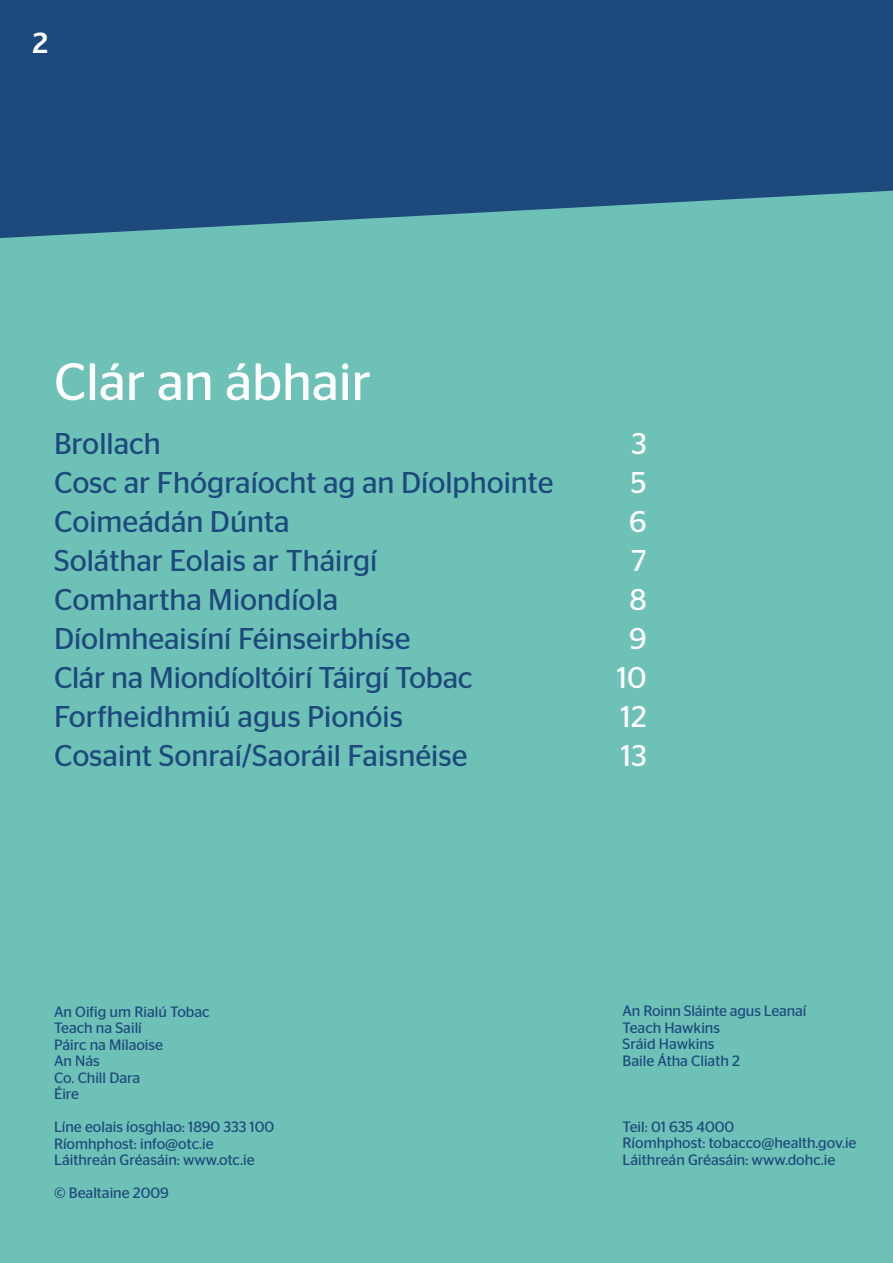
<style>
.page{position:relative;width:893px;height:1263px;background:#fff}
.page>*{position:absolute;margin:0;border:0;box-sizing:border-box;transform-origin:0 0}
.t1{font:52.5px "Stag Sans";color:#fff}
.t2{font:700 30.9px "Bliss";color:#fff}
.t3{font:30px "Stag Sans";color:#1d497d}
.t4{font:30px "Stag Sans";color:#fff}
.t5{font:15px/16.5px "Stag Sans";color:#1d497d}
</style>
<div class="page">
<div style="left:0;top:111px;width:893px;height:1152px;background:#6ec1b6"></div>
<svg style="left:0;top:0;width:893px;height:238px;background:#255482"></svg>
<h2 class="t2" style="left:32px;top:27px;width:18px">2</h2>
<h1 class="t1" style="left:54px;top:352px;width:319px">Clár an ábhair</h1>
<h3 class="t3" style="left:54px;top:427px;width:108px">Brollach</h3>
<h3 class="t4" style="left:631px;top:427px;width:17px">3</h3>
<h3 class="t3" style="left:54px;top:466px;width:501px">Cosc ar Fhógraíocht ag an Díolphointe</h3>
<h3 class="t4" style="left:631px;top:466px;width:17px">5</h3>
<h3 class="t3" style="left:54px;top:505px;width:237px">Coimeádán Dúnta</h3>
<h3 class="t4" style="left:629px;top:505px;width:19px">6</h3>
<h3 class="t3" style="left:54px;top:544px;width:325px">Soláthar Eolais ar Tháirgí</h3>
<h3 class="t4" style="left:631px;top:544px;width:17px">7</h3>
<h3 class="t3" style="left:54px;top:583px;width:286px">Comhartha Miondíola</h3>
<h3 class="t4" style="left:629px;top:583px;width:19px">8</h3>
<h3 class="t3" style="left:54px;top:622px;width:358px">Díolmheaisíní Féinseirbhíse</h3>
<h3 class="t4" style="left:629px;top:622px;width:19px">9</h3>
<h3 class="t3" style="left:54px;top:661px;width:420px">Clár na Miondíoltóirí Táirgí Tobac</h3>
<h3 class="t4" style="left:617px;top:661px;width:31px">10</h3>
<h3 class="t3" style="left:54px;top:700px;width:351px">Forfheidhmiú agus Pionóis</h3>
<h3 class="t4" style="left:621px;top:700px;width:27px">12</h3>
<h3 class="t3" style="left:54px;top:739px;width:415px">Cosaint Sonraí/Saoráil Faisnéise</h3>
<h3 class="t4" style="left:621px;top:739px;width:27px">13</h3>
<p class="t5" style="left:54px;top:1003px;width:157px">An Oifig um Rialú Tobac<br>Teach na Sailí<br>Páirc na Mílaoise<br>An Nás<br>Co. Chill Dara<br>Éire</p>
<p class="t5" style="left:54px;top:1118px;width:222px">Líne eolais íosghlao: 1890 333 100<br>Ríomhphost: info@otc.ie<br>Láithreán Gréasáin: www.otc.ie</p>
<p class="t5" style="left:54px;top:1184px;width:116px">© Bealtaine 2009</p>
<p class="t5" style="left:622px;top:1003px;width:185px">An Roinn Sláinte agus Leanaí<br>Teach Hawkins<br>Sráid Hawkins<br>Baile Átha Cliath 2</p>
<p class="t5" style="left:622px;top:1118px;width:235px">Teil: 01 635 4000<br>Ríomhphost: tobacco@health.gov.ie<br>Láithreán Gréasáin: www.dohc.ie</p>
</div>
